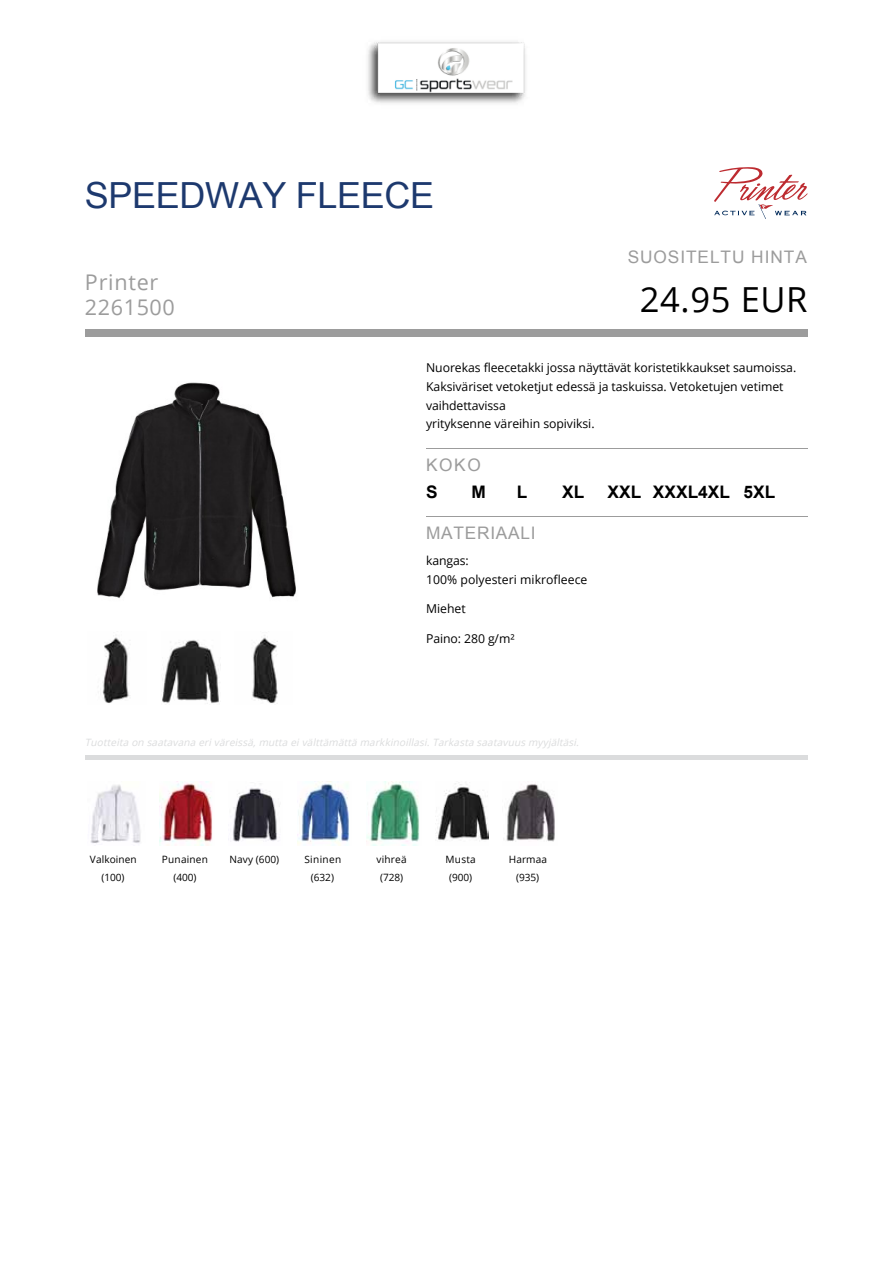
<style>
.page{position:relative;width:893px;height:1263px;background:#fff}
.page>*{position:absolute;margin:0;border:0;box-sizing:border-box;transform-origin:0 0}
.t1{font:36px "Arial";letter-spacing:-.01em;color:#1d396e}
.t2{font:34.5px "fq 5 ytt qph dc 0 10 rcz 6 jwqnc 8 p";letter-spacing:.02em;color:#000}
.t3{font:21.6px/26px "fq 5 ytt qph dc 0 10 rcz 6 jwqnc 8 p";letter-spacing:.03em;color:#9c9c9c}
.t4{font:17.25px "Arial";letter-spacing:.055em;color:#9c9c9c}
.t5{font:700 17.25px "Arial";letter-spacing:.005em;color:#000}
.t6{font:12.3px/18.8px "fq 5 ytt qph dc 0 10 rcz 6 jwqnc 8 p";letter-spacing:-.005em;color:#000}
.t7{font:italic 10.05px "fq 5 ytt qph dc 0 10 rcz 6 jwqnc 8 p";color:#dbdcdd}
.t8{font:10.05px/18.8px "fq 5 ytt qph dc 0 10 rcz 6 jwqnc 8 p";letter-spacing:.01em;color:#000;text-align:center}
.t9{font:10.05px/18.8px "fq 5 ytt qph dc 0 10 rcz 6 jwqnc 8 p";letter-spacing:.03em;color:#000;text-align:center}
</style>
<div class="page">
<hr style="left:85px;top:755px;width:723px;height:4px;background:#dbdcdd">
<img style="left:97px;top:382px;width:199px;height:217px">
<img style="left:102px;top:637px;width:28px;height:66px">
<img style="left:162px;top:640px;width:57px;height:64px">
<img style="left:252px;top:635px;width:26px;height:69px">
<hr style="left:426px;top:448px;width:382px;height:1px;background:#9c9c9c">
<hr style="left:426px;top:516px;width:382px;height:1px;background:#9c9c9c">
<div style="left:85px;top:329px;width:723px;height:8px;background:#9c9c9c"></div>
<svg style="left:714px;top:167px;width:93px;height:52px"></svg>
<img style="left:90px;top:785px;width:51px;height:58px">
<img style="left:160px;top:781px;width:52px;height:65px">
<img style="left:233px;top:788px;width:44px;height:54px">
<img style="left:297px;top:781px;width:52px;height:65px">
<img style="left:366px;top:781px;width:54px;height:65px">
<img style="left:436px;top:783px;width:52px;height:58px">
<img style="left:506px;top:784px;width:49px;height:58px">
<img style="left:368px;top:42px;width:158px;height:61px">
<h1 class="t1" style="left:85px;top:171px;width:351px">SPEEDWAY FLEECE</h1>
<h3 class="t3" style="left:85px;top:268px;width:91px">Printer<br>2261500</h3>
<h3 class="t4" style="left:628px;top:245px;width:181px">SUOSITELTU HINTA</h3>
<h2 class="t2" style="left:640px;top:276px;width:169px">24.95 EUR</h2>
<p class="t6" style="left:426px;top:358px;width:372px">Nuorekas fleecetakki jossa näyttävät koristetikkaukset saumoissa.<br>Kaksiväriset vetoketjut edessä ja taskuissa. Vetoketujen vetimet vaihdettavissa<br>yrityksenne väreihin sopiviksi.</p>
<h3 class="t4" style="left:426px;top:453px;width:56px">KOKO</h3>
<h3 class="t5" style="left:426px;top:480px;width:13px">S</h3>
<h3 class="t5" style="left:471px;top:480px;width:16px">M</h3>
<h3 class="t5" style="left:517px;top:480px;width:12px">L</h3>
<h3 class="t5" style="left:562px;top:480px;width:24px">XL</h3>
<h3 class="t5" style="left:607px;top:480px;width:169px">XXL XXXL4XL 5XL</h3>
<h3 class="t4" style="left:426px;top:521px;width:111px">MATERIAALI</h3>
<p class="t6" style="left:426px;top:551px;width:163px">kangas:<br>100% polyesteri mikrofleece</p>
<p class="t6" style="left:426px;top:599px;width:41px">Miehet</p>
<p class="t6" style="left:426px;top:629px;width:90px">Paino: 280 g/m²</p>
<p class="t7" style="left:85px;top:735px;width:498px">Tuotteita on saatavana eriväreissä,mutta eivälttämättä markkinoillasi.Tarkasta saatavuusmyyjältäsi.</p>
<p class="t8" style="left:90px;top:849px;width:48px">Valkoinen (100)</p>
<p class="t8" style="left:162px;top:849px;width:48px">Punainen (400)</p>
<p class="t8" style="left:230px;top:849px;width:51px">Navy (600)</p>
<p class="t9" style="left:304px;top:849px;width:38px">Sininen (632)</p>
<p class="t8" style="left:376px;top:849px;width:32px">vihreä (728)</p>
<p class="t8" style="left:446px;top:849px;width:32px">Musta (900)</p>
<p class="t8" style="left:509px;top:849px;width:40px">Harmaa (935)</p>
</div>
